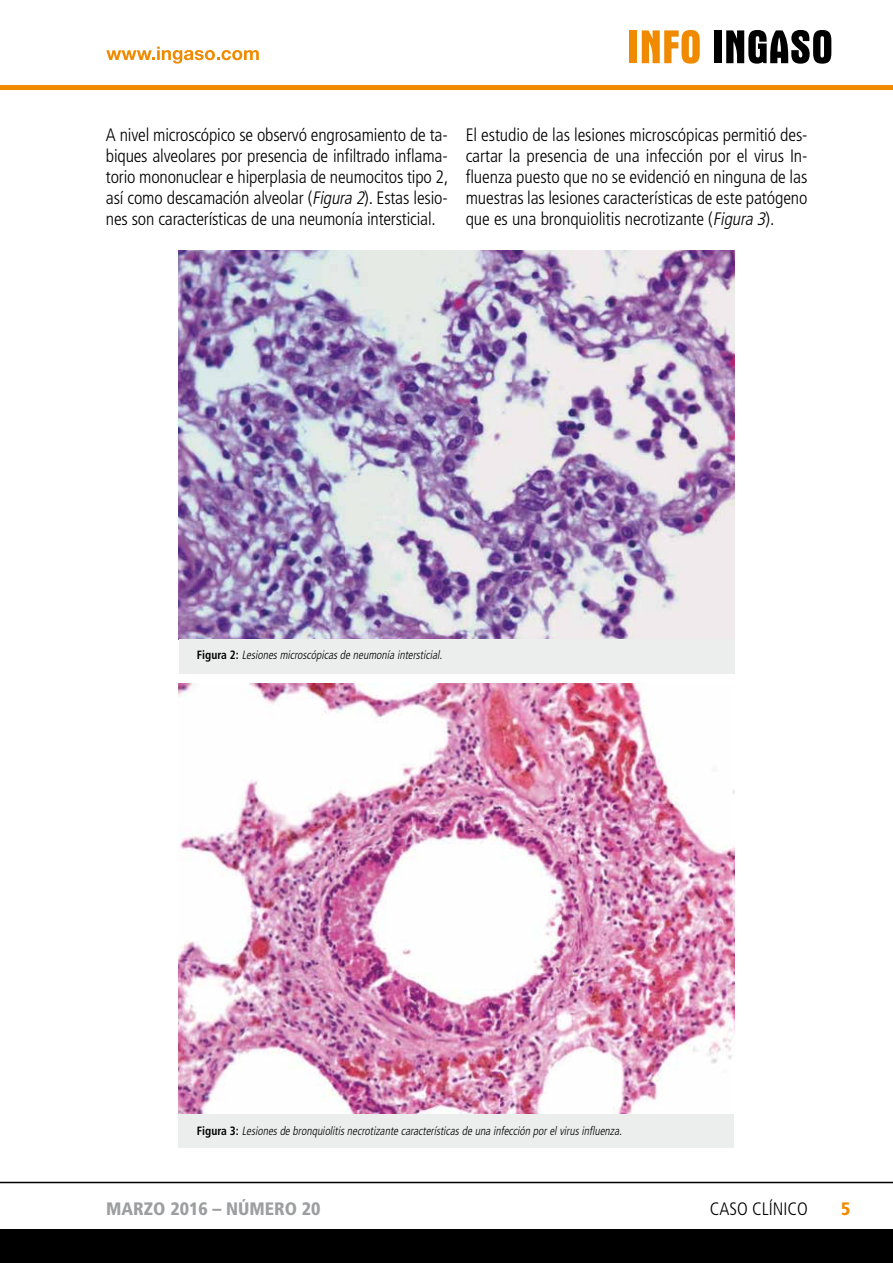
<style>
.page{position:relative;width:893px;height:1263px;background:#fff}
.page>*{position:absolute;margin:0;border:0;box-sizing:border-box;transform-origin:0 0}
.t1{font:300 condensed 18px/21px "Frutiger";letter-spacing:-.005em;color:#000;text-align:justify}
.t2{font:900 condensed 18px "Frutiger";color:#9c9e9f}
.t3{font:900 condensed 18px "Frutiger";color:#f08a00}
.t4{font:italic 300 condensed 12px "Frutiger";color:#000;scale:.95 1}
.s1{font-style:italic}
.s2{font-weight:700;font-style:normal}
</style>
<div class="page">
<hr style="left:0;top:85px;width:893px;height:4px;background:#f08a00">
<div style="left:630px;top:30px;width:7px;height:33px;background:#f08a00"></div>
<svg style="left:642px;top:30px;width:58px;height:34px"></svg>
<div style="left:714px;top:30px;width:8px;height:33px;background:#000"></div>
<svg style="left:726px;top:30px;width:105px;height:34px"></svg>
<div style="left:0;top:1229px;width:893px;height:34px;background:#000"></div>
<hr style="left:0;top:1182px;width:893px;height:1px;background:#000">
<svg style="left:106px;top:47px;width:153px;height:17px"></svg>
<img style="left:179px;top:684px;width:555px;height:431px">
<div style="left:179px;top:1115px;width:555px;height:33px;background:#eceded"></div>
<img style="left:179px;top:251px;width:555px;height:388px">
<div style="left:179px;top:639px;width:555px;height:34px;background:#eceded"></div>
<p class="t1" style="left:106px;top:125px;width:344px">A nivel microscópico se observó engrosamiento de ta&shy;biques alveolares por presencia de infiltrado inflama&shy;torio mononuclear e hiperplasia de neumocitos tipo 2, así como descamación alveolar (<span class="s1">Figura 2</span>). Estas lesio&shy;nes son características de una neumonía intersticial.</p>
<p class="t1" style="left:466px;top:125px;width:343px">El estudio de las lesiones microscópicas permitió des&shy;cartar la presencia de una infección por el virus In&shy;fluenza puesto que no se evidenció en ninguna de las muestras las lesiones características de este patógeno que es una bronquiolitis necrotizante (<span class="s1">Figura 3</span>).</p>
<p class="t4" style="left:197px;top:648px;width:262px"><span class="s2">F i g u r a 2 :</span> Lesionesmicroscópicasde neumonía intersticial.</p>
<p class="t4" style="left:197px;top:1123px;width:451px"><span class="s2">F i g u r a 3 :</span> Lesionesde bronquiolitisnecrotizante característicasde una infección porelvirusinfluenza.</p>
<p class="t2" style="left:106px;top:1198px;width:216px">MARZO 2016 – NÚMERO 20</p>
<p class="t1" style="left:710px;top:1199px;width:100px">CASO CLÍNICO</p>
<p class="t3" style="left:841px;top:1198px;width:11px">5</p>
</div>
